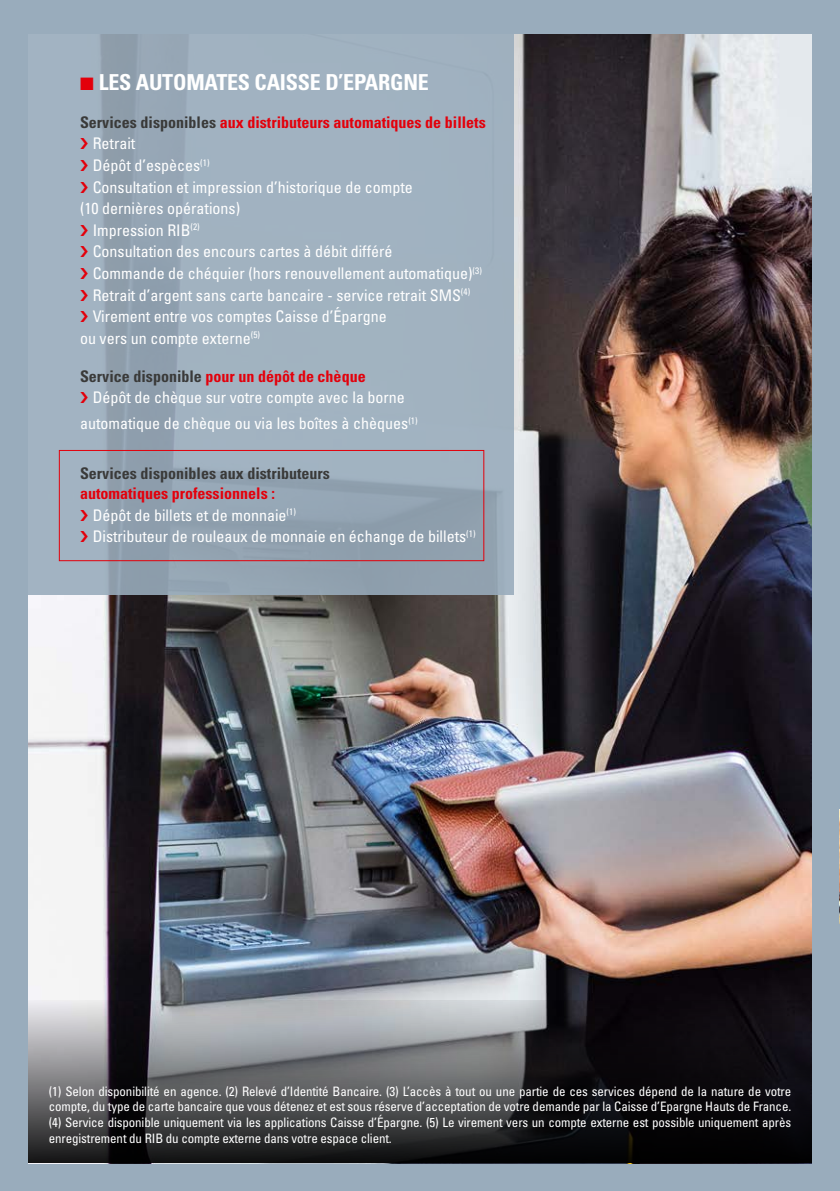
<style>
.page{position:relative;width:840px;height:1191px;background:#fff}
.page>*{position:absolute;margin:0;border:0;box-sizing:border-box;transform-origin:0 0}
.t1{font:700 condensed 22px "Univers";letter-spacing:-.01em;color:#fff}
.t2{font:condensed 16px/21.6px "Univers";color:#fff}
.t3{font:700 condensed 16px "Univers";color:#e3000b}
.t4{font:700 condensed 16px "Univers";color:#3a3a39}
.t5{font:condensed 13px/15.6px "Univers";letter-spacing:-.01em;color:#fff;text-align:justify}
.s1{color:#e3000b}
.s2{color:#3a3a39}
.s3{font-weight:700;color:#3a3a39}
.s4{font-weight:700;color:#e3000b}
</style>
<div class="page">
<div style="left:0;top:0;width:839px;height:1191px;background:linear-gradient(to right,#99acbc,#99abbb)"></div>
<img style="left:839px;top:810px;width:1px;height:113px">
<img style="left:28px;top:35px;width:783px;height:965px">
<svg style="left:28px;top:1000px;width:783px;height:163px;background:#444447"></svg>
<svg style="left:28px;top:32px;width:486px;height:562px;background:#9cadbb"></svg>
<div style="left:59px;top:450px;width:425px;height:111px;border:1px solid #e3000b"></div>
<svg style="left:80px;top:138px;width:8px;height:11px"></svg>
<svg style="left:80px;top:160px;width:8px;height:11px"></svg>
<svg style="left:80px;top:181px;width:8px;height:11px"></svg>
<svg style="left:80px;top:224px;width:8px;height:12px"></svg>
<svg style="left:80px;top:246px;width:8px;height:11px"></svg>
<svg style="left:80px;top:268px;width:8px;height:11px"></svg>
<svg style="left:80px;top:289px;width:8px;height:11px"></svg>
<svg style="left:80px;top:311px;width:8px;height:11px"></svg>
<svg style="left:80px;top:392px;width:8px;height:11px"></svg>
<svg style="left:80px;top:509px;width:8px;height:11px"></svg>
<svg style="left:80px;top:531px;width:8px;height:11px"></svg>
<h1 class="t1" style="left:80px;top:68px;width:350px"><span class="s1">■</span> LES AUTOMATES CAISSE D’EPARGNE</h1>
<p class="t3" style="left:80px;top:112px;width:407px"><span class="s2">Services disponibles</span> aux distributeurs automatiques de billets</p>
<p class="t2" style="left:93px;top:133px;width:44px">Retrait</p>
<p class="t2" style="left:93px;top:154px;width:118px">Dépôt d’espèces<sup>(1)</sup></p>
<p class="t2" style="left:93px;top:176px;width:321px">Consultation et impression d’historique de compte</p>
<p class="t2" style="left:80px;top:197px;width:161px">(10 dernières opérations)</p>
<p class="t2" style="left:93px;top:219px;width:109px">Impression RIB<sup>(2)</sup></p>
<p class="t2" style="left:93px;top:241px;width:301px">Consultation des encours cartes à débit différé</p>
<p class="t2" style="left:93px;top:262px;width:390px">Commande de chéquier (hors renouvellement automatique)<sup>(3)</sup></p>
<p class="t2" style="left:93px;top:284px;width:379px">Retrait d’argent sans carte bancaire - service retrait SMS<sup>(4)</sup></p>
<p class="t2" style="left:93px;top:305px;width:295px">Virement entre vos comptes Caisse d’Épargne</p>
<p class="t2" style="left:80px;top:327px;width:181px">ou vers un compte externe<sup>(5)</sup></p>
<p class="t2" style="left:93px;top:365px;width:313px;text-indent:-13px"><span class="s3">Service disponible</span> <span class="s4">pour un dépôt de chèque<br></span>Dépôt de chèque sur votre compte avec la borne</p>
<p class="t2" style="left:80px;top:412px;width:339px">automatique de chèque ou via les boîtes à chèques<sup>(1)</sup></p>
<p class="t4" style="left:80px;top:463px;width:251px">Services disponibles aux distributeurs</p>
<p class="t2" style="left:93px;top:482px;width:384px;text-indent:-13px"><span class="s4">automatiques professionnels :<br></span>Dépôt de billets et de monnaie<sup>(1)<br></sup>Distributeur de rouleaux de monnaie en échange de billets<sup>(1)</sup></p>
<p class="t5" style="left:49px;top:1083px;width:743px">(1) Selon disponibilité en agence. (2) Relevé d’Identité Bancaire. (3) L’accès à tout ou une partie de ces services dépend de la nature de votre compte, du type de carte bancaire que vous détenez et est sous réserve d’acceptation de votre demande par la Caisse d’Epargne Hauts de France. (4) Service disponible uniquement via les applications Caisse d’Épargne. (5) Le virement vers un compte externe est possible uniquement après enregistrement du RIB du compte externe dans votre espace client.</p>
</div>
